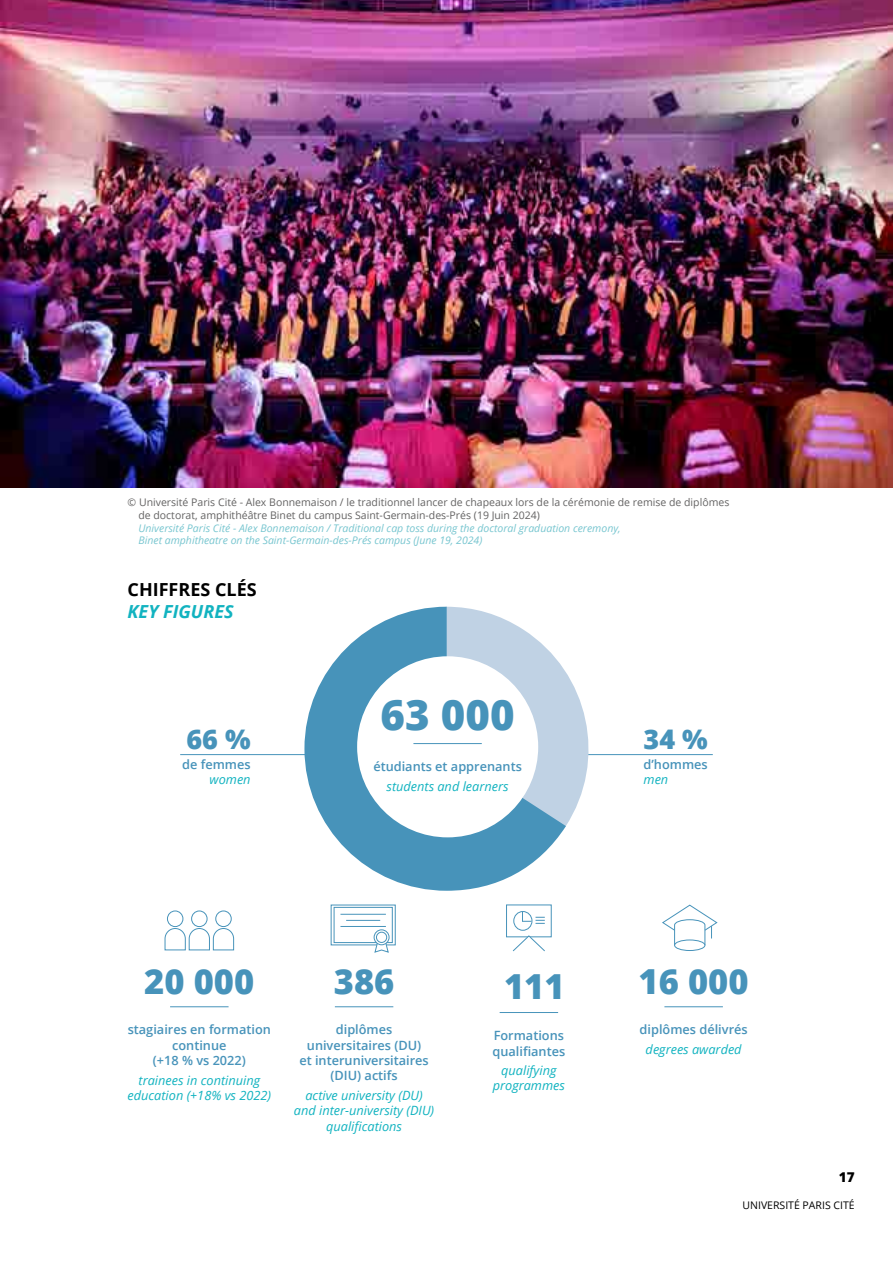
<style>
.page{position:relative;width:893px;height:1263px;background:#fff}
.page>*{position:absolute;margin:0;border:0;box-sizing:border-box;transform-origin:0 0}
.Chiffres{font:800 42px "Open Sans";color:#4793ba}
.Chiffres-2{font:800 34.5px "Open Sans";color:#4793ba}
.Courant{font:800 27px "Open Sans";color:#4793ba}
.Titre_3{font:700 18px "Open Sans";color:#000}
.Courant-2{font:italic 700 18px "Open Sans";color:#12b3c0}
.t1{font:800 13.5px "Open Sans";color:#000}
.Courant-3{font:600 12.75px/15.3px "Open Sans";color:#4793ba;text-align:center}
.Courant-4{font:italic 12.75px/15.3px "Open Sans";color:#12b3c0;text-align:center}
.Legende{font:10.5px/12.6px "Open Sans";color:#646363}
.Legende_EN{font:italic 10.5px/12.6px "Open Sans";color:#78c6d0}
.t2{font:10.5px "Open Sans";color:#000}
.s1{font-weight:400;font-style:italic;color:#12b3c0}
</style>
<div class="page">
<img style="left:0;top:0;width:893px;height:488px">
<hr style="left:170px;top:1006px;width:59px;height:1px;background:#4793ba">
<hr style="left:335px;top:1006px;width:58px;height:1px;background:#4793ba">
<hr style="left:500px;top:1012px;width:58px;height:1px;background:#4793ba">
<hr style="left:664px;top:1006px;width:59px;height:1px;background:#4793ba">
<div style="left:674px;top:939px;width:31px;height:12px;border:1px solid #4793ba;border-radius:50%"></div>
<svg style="left:662px;top:904px;width:56px;height:42px"></svg>
<svg style="left:331px;top:905px;width:65px;height:40px"></svg>
<div style="left:334px;top:907px;width:59px;height:36px;background:#fff;border:1px solid #4793ba"></div>
<hr style="left:340px;top:914px;width:46px;height:1px;background:#4793ba">
<hr style="left:346px;top:920px;width:34px;height:1px;background:#4793ba">
<hr style="left:340px;top:926px;width:46px;height:1px;background:#4793ba">
<svg style="left:374px;top:942px;width:15px;height:11px"></svg>
<svg style="left:374px;top:930px;width:15px;height:15px"></svg>
<div style="left:374px;top:929px;width:15px;height:16px;border:1px solid #4793ba;border-radius:50%"></div>
<div style="left:376px;top:932px;width:11px;height:10px;background:#fff;border-radius:50%"></div>
<div style="left:376px;top:932px;width:11px;height:11px;border:1px solid #4793ba;border-radius:50%"></div>
<div style="left:506px;top:904px;width:46px;height:33px;background:#fff;border:1px solid #4793ba"></div>
<svg style="left:512px;top:935px;width:34px;height:17px"></svg>
<div style="left:513px;top:911px;width:19px;height:20px;border:1px solid #4793ba;border-radius:50%"></div>
<svg style="left:522px;top:911px;width:23px;height:13px"></svg>
<svg style="left:164px;top:910px;width:70px;height:41px"></svg>
<hr style="left:180px;top:754px;width:135px;height:1px;background:#4793ba">
<hr style="left:578px;top:754px;width:135px;height:1px;background:#4793ba">
<svg style="left:566px;top:673px;width:42px;height:153px"></svg>
<svg style="left:304px;top:607px;width:262px;height:284px;fill:#4793ba"></svg>
<div style="left:357px;top:656px;width:181px;height:181px;background:#fff;border-radius:50%"></div>
<hr style="left:413px;top:743px;width:69px;height:1px;background:#4793ba">
<p class="Legende" style="left:138px;top:496px;width:592px;text-indent:-11px">© Université Paris Cité - Alex Bonnemaison / le traditionnel lancer de chapeaux lors de la cérémonie de remise de diplômes de doctorat, amphithéâtre Binet du campus Saint-Germain-des-Prés (19 Juin 2024)</p>
<p class="Legende_EN" style="left:138px;top:521px;width:484px">Université Paris Cité - Alex Bonnemaison / Traditional cap toss during the doctoral graduation ceremony,<br>Binet amphitheatre on the Saint-Germain-des-Prés campus (June 19, 2024)</p>
<p class="Titre_3" style="left:128px;top:577px;width:131px">CHIFFRES CLÉS</p>
<p class="Courant-2" style="left:128px;top:599px;width:108px">KEY FIGURES</p>
<p class="Courant" style="left:186px;top:719px;width:66px">66 %</p>
<p class="Courant-3" style="left:182px;top:756px;width:70px;text-align:right">de femmes <span class="s1">women</span></p>
<p class="Chiffres" style="left:381px;top:683px;width:135px">63 000</p>
<p class="Courant-3" style="left:373px;top:759px;width:150px">étudiants et apprenants</p>
<p class="Courant-4" style="left:387px;top:778px;width:124px">students and learners</p>
<p class="Chiffres-2" style="left:144px;top:955px;width:112px">20 000</p>
<p class="Courant-3" style="left:128px;top:1022px;width:145px">stagiaires en formation continue<br>(+18 % vs 2022)</p>
<p class="Courant-4" style="left:128px;top:1072px;width:145px">trainees in continuing education (+18% vs 2022)</p>
<p class="Chiffres-2" style="left:334px;top:955px;width:62px">386</p>
<p class="Courant-3" style="left:299px;top:1022px;width:131px">diplômes universitaires (DU) et interuniversitaires (DIU) actifs</p>
<p class="Courant-4" style="left:294px;top:1087px;width:142px">active university (DU) and inter-university (DIU) qualifications</p>
<p class="Chiffres-2" style="left:504px;top:960px;width:62px">111</p>
<p class="Courant-3" style="left:492px;top:1028px;width:74px;text-align:left">Formations qualifiantes</p>
<p class="Courant-4" style="left:493px;top:1062px;width:74px">qualifying programmes</p>
<p class="Courant" style="left:644px;top:719px;width:66px">34 %</p>
<p class="Courant-3" style="left:644px;top:756px;width:66px;text-align:left">d’hommes <span class="s1">men</span></p>
<p class="Chiffres-2" style="left:639px;top:955px;width:112px">16 000</p>
<p class="Courant-3" style="left:640px;top:1022px;width:110px">diplômes délivrés</p>
<p class="Courant-4" style="left:646px;top:1041px;width:98px">degrees awarded</p>
<p class="t1" style="left:839px;top:1166px;width:17px">17</p>
<p class="t2" style="left:742px;top:1198px;width:114px">UNIVERSITÉ PARIS CITÉ</p>
</div>
